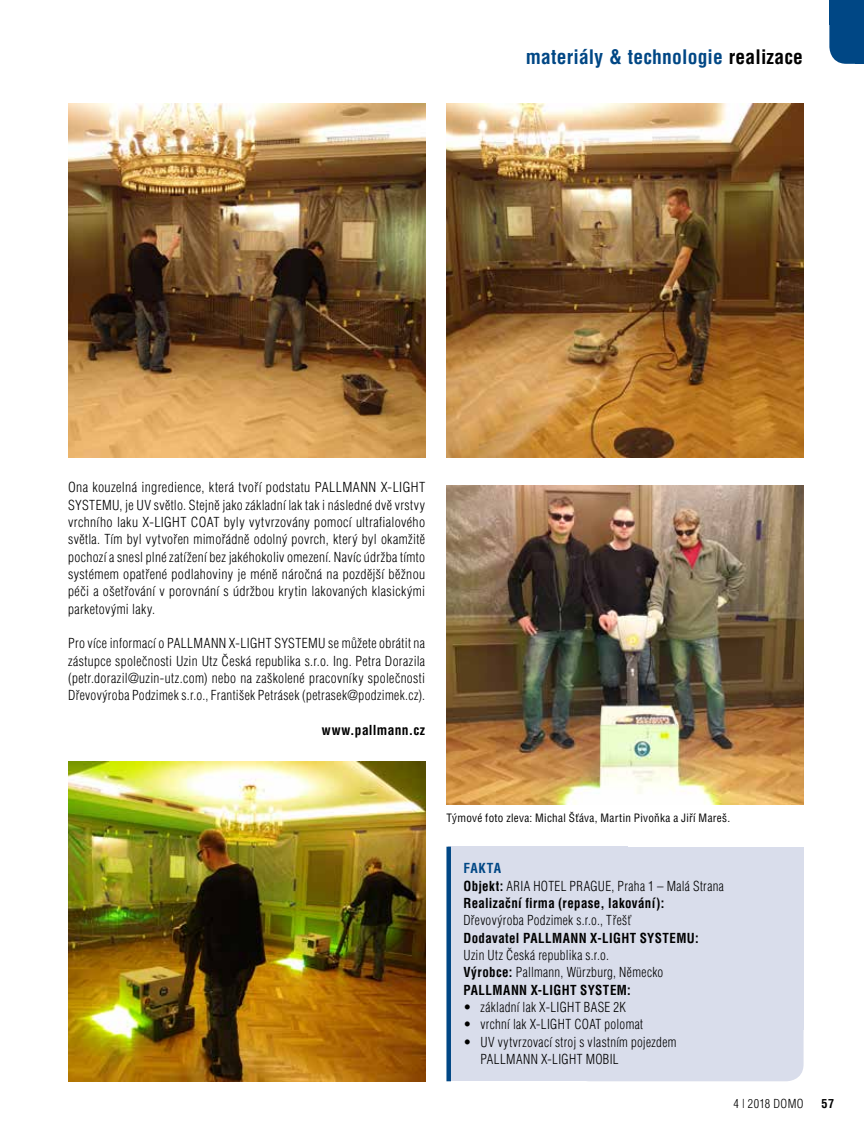
<style>
.page{position:relative;width:864px;height:1136px;background:#fff}
.page>*{position:absolute;margin:0;border:0;box-sizing:border-box;transform-origin:0 0}
.t1{font:700 condensed 19.5px "Helvetica CE";letter-spacing:.01em;color:#004785}
.t2{font:300 condensed 13.5px/17.2px "Helvetica CE";letter-spacing:.025em;color:#000;text-align:justify}
.t3{font:300 condensed 13.5px/17.2px "Helvetica CE";letter-spacing:.025em;color:#000;scale:.96 1}
.t4{font:700 condensed 13.5px/17.2px "Helvetica CE";letter-spacing:.025em;color:#000;scale:.96 1}
.t5{font:700 condensed 13.5px "Helvetica CE";letter-spacing:.025em;color:#000}
.t6{font:300 condensed 12.15px "Helvetica CE";letter-spacing:.03em;color:#000}
.t7{font:700 condensed 12.15px "Helvetica CE";color:#000}
.t8{font:condensed 11.25px "Helvetica CE";letter-spacing:.025em;color:#000}
.s1{color:#000}
.s2{color:#004785}
.s3{font-weight:300}
.s4{font-weight:700}
</style>
<div class="page">
<div style="left:572px;top:941px;width:231px;height:140px;background:#d9ddeb;border-radius:17px"></div>
<div style="left:448px;top:846px;width:179px;height:235px;background:#d9ddeb"></div>
<div style="left:599px;top:846px;width:204px;height:183px;background:#d9ddeb"></div>
<div style="left:446px;top:846px;width:5px;height:235px;background:#004785"></div>
<svg style="left:829px;top:24px;width:26px;height:40px"></svg>
<div style="left:829px;top:0;width:34px;height:24px;background:#004785"></div>
<div style="left:855px;top:0;width:8px;height:64px;background:#004785"></div>
<img style="left:68px;top:103px;width:357px;height:354px">
<img style="left:446px;top:103px;width:357px;height:354px">
<img style="left:68px;top:761px;width:357px;height:320px">
<img style="left:446px;top:485px;width:357px;height:319px">
<h1 class="t1" style="left:525px;top:45px;width:278px">materiály &amp; technologie <span class="s1">realizace</span></h1>
<p class="t2" style="left:68px;top:479px;width:358px">Ona kouzelná ingredience, která tvoří podstatu PALLMANN X-LIGHT SYSTEMU, je UV světlo. Stejně jako základní lak tak i následné dvě vrstvy vrchního laku X-LIGHT COAT byly vytvrzovány pomocí ultrafialového světla. Tím byl vytvořen mimořádně odolný povrch, který byl okamžitě pochozí a snesl plné zatížení bez jakéhokoliv omezení. Navíc údržba tímto systémem opatřené podlahoviny je méně náročná na pozdější běžnou péči a ošetřování v porovnání s údržbou krytin lakovaných klasickými parketovými laky.</p>
<p class="t2" style="left:68px;top:634px;width:358px">Pro více informací o PALLMANN X-LIGHT SYSTEMU se můžete obrátit na zástupce společnosti Uzin Utz Česká republika s.r.o. Ing. Petra Dorazila (petr.dorazil@uzin-utz.com) nebo na zaškolené pracovníky společnosti Dřevovýroba Podzimek s.r.o., František Petrásek (petrasek@podzimek.cz).</p>
<p class="t5" style="left:322px;top:722px;width:105px">www.pallmann.cz</p>
<p class="t8" style="left:446px;top:811px;width:285px">Týmové foto zleva: Michal Šťáva, Martin Pivoňka a Jiří Mareš.</p>
<p class="t4" style="left:463px;top:859px;width:273px"><span class="s2">Fakta<br></span>Objekt: <span class="s3">ARIA HOTEL PRAGUE, Praha 1 – Malá Strana<br></span>Realizační firma (repase, lakování):</p>
<p class="t3" style="left:463px;top:911px;width:176px">Dřevovýroba Podzimek s.r.o., Třešť</p>
<p class="t4" style="left:463px;top:929px;width:246px">Dodavatel PALLMANN X-LIGHT SYSTEMU:</p>
<p class="t3" style="left:463px;top:946px;width:210px">Uzin Utz Česká republika s.r.o.<br><span class="s4">Výrobce:</span> Pallmann, Würzburg, Německo<br><span class="s4">PALLMANN X-LIGHT SYSTEM:</span></p>
<p class="t3" style="left:463px;top:998px;width:171px">• základní lak X-LIGHT BASE 2K</p>
<p class="t3" style="left:463px;top:1015px;width:188px">• vrchní lak X-LIGHT COAT polomat</p>
<p class="t3" style="left:480px;top:1033px;width:205px;text-indent:-17px">• UV vytvrzovací stroj s vlastním pojezdem<br>PALLMANN X-LIGHT MOBIL</p>
<p class="t6" style="left:733px;top:1096px;width:72px">4 | 2018 DOMO</p>
<p class="t7" style="left:821px;top:1096px;width:14px">57</p>
</div>
